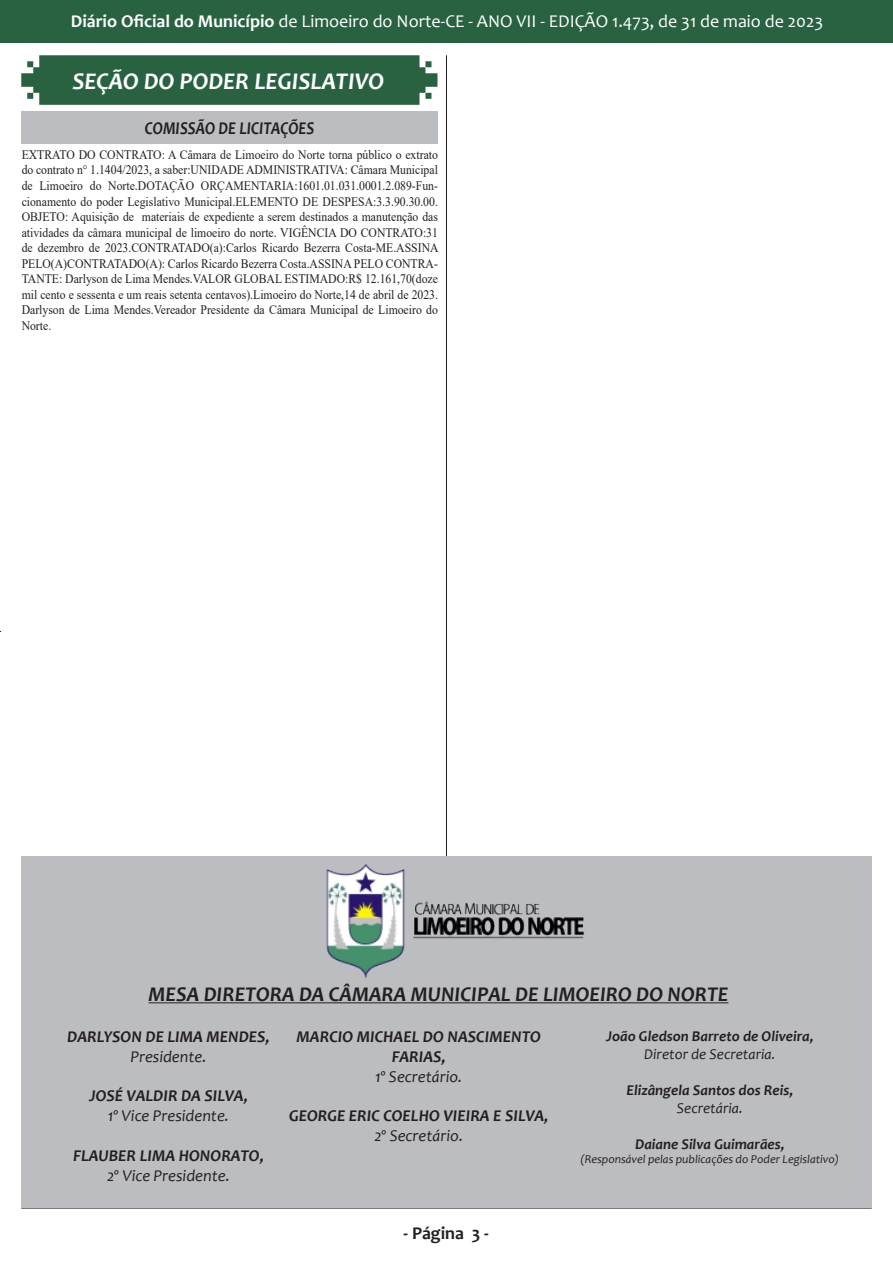
<style>
.page{position:relative;width:893px;height:1263px;background:#fff}
.page>*{position:absolute;margin:0;border:0;box-sizing:border-box;transform-origin:0 0}
.t1{font:italic 700 24px "Candara";color:#fff}
.t2{font:italic 700 21px "Candara";color:#231f20}
.t3{font:18px "Candara";color:#fff}
.t4{font:italic 700 18px "Candara";color:#231f20;scale:.87 1}
.t5{font:700 18px "Candara";color:#231f20}
.t6{font:italic 700 16.5px/19.8px "Candara";color:#231f20;text-align:center}
.t7{font:italic 16.5px "Candara";color:#231f20}
.t8{font:italic 700 15px "Candara";color:#231f20}
.t9{font:italic 15px "Candara";color:#231f20}
.t10{font:12.9px/15.6px "Times New Roman";color:#231f20;text-align:justify;scale:.9 1}
.t11{font:italic 12px "Candara";color:#231f20}
.s1{font-weight:700}
</style>
<div class="page">
<div style="left:0;top:0;width:892px;height:42px;background:#286240"></div>
<hr style="left:446px;top:55px;width:1px;height:1153px;background:#231f20">
<hr style="left:21px;top:1208px;width:851px;height:1px;background:#231f20">
<svg style="left:21px;top:55px;width:416px;height:50px;background:#346a4a"></svg>
<div style="left:21px;top:856px;width:851px;height:352px;background:#bcbdc0"></div>
<hr style="left:149px;top:1002px;width:579px;height:1px;background:#231f20">
<img style="left:326px;top:864px;width:258px;height:115px">
<div style="left:22px;top:112px;width:416px;height:32px;background:#bcbdc0"></div>
<h3 class="t3" style="left:71px;top:10px;width:754px"><span class="s1">Diário Oficial do Município</span> de Limoeiro do Norte-CE - ANO VII - EDIÇÃO 1.473, de 31 de maio de 2023</h3>
<p class="t1" style="left:72px;top:66px;width:313px">SEÇÃO DO PODER LEGISLATIVO</p>
<p class="t4" style="left:145px;top:117px;width:196px">COMISSÃO DE LICITAÇÕES</p>
<p class="t10" style="left:22px;top:146px;width:465px">EXTRATO DO CONTRATO: A Câmara de Limoeiro do Norte torna público o extrato do contrato n° 1.1404/2023, a saber:UNIDADE ADMINISTRATIVA: Câmara Municipal de Limoeiro do Norte.DOTAÇÃO ORÇAMENTARIA:1601.01.031.0001.2.089-Fun&shy;cionamento do poder Legislativo Municipal.ELEMENTO DE DESPESA:3.3.90.30.00.<br>OBJETO: Aquisição de materiais de expediente a serem destinados a manutenção das atividades da câmara municipal de limoeiro do norte. VIGÊNCIA DO CONTRATO:31 de dezembro de 2023.CONTRATADO(a):Carlos Ricardo Bezerra Costa-ME.ASSINA PELO(A)CONTRATADO(A): Carlos Ricardo Bezerra Costa.ASSINA PELO CONTRA-TANTE: Darlyson de Lima Mendes.VALOR GLOBAL ESTIMADO:R$ 12.161,70(doze mil cento e sessenta e um reais setenta centavos).Limoeiro do Norte,14 de abril de 2023.<br>Darlyson de Lima Mendes.Vereador Presidente da Câmara Municipal de Limoeiro do Norte.</p>
<p class="t2" style="left:149px;top:981px;width:581px">MESA DIRETORA DA CÂMARA MUNICIPAL DE LIMOEIRO DO NORTE</p>
<p class="t8" style="left:606px;top:1026px;width:209px">João Gledson Barreto de Oliveira,</p>
<p class="t9" style="left:644px;top:1044px;width:133px">Diretor de Secretaria.</p>
<p class="t8" style="left:626px;top:1080px;width:168px">Elizângela Santos dos Reis,</p>
<p class="t9" style="left:677px;top:1098px;width:67px">Secretária.</p>
<p class="t8" style="left:635px;top:1134px;width:151px">Daiane Silva Guimarães,</p>
<p class="t11" style="left:581px;top:1152px;width:260px">(Responsável pelas publicações do Poder Legislativo)</p>
<p class="t6" style="left:67px;top:1026px;width:204px">DARLYSON DE LIMA MENDES,</p>
<p class="t7" style="left:130px;top:1046px;width:78px">Presidente.</p>
<p class="t6" style="left:89px;top:1086px;width:160px">JOSÉ VALDIR DA SILVA,</p>
<p class="t7" style="left:108px;top:1105px;width:123px">1º Vice Presidente.</p>
<p class="t6" style="left:73px;top:1145px;width:192px">FLAUBER LIMA HONORATO,</p>
<p class="t7" style="left:107px;top:1165px;width:124px">2º Vice Presidente.</p>
<p class="t6" style="left:297px;top:1026px;width:246px">MARCIO MICHAEL DO NASCIMENTO<br>FARIAS,</p>
<p class="t7" style="left:375px;top:1066px;width:89px">1º Secretário.</p>
<p class="t6" style="left:289px;top:1106px;width:261px">GEORGE ERIC COELHO VIEIRA E SILVA,</p>
<p class="t7" style="left:374px;top:1125px;width:90px">2º Secretário.</p>
<h3 class="t5" style="left:404px;top:1222px;width:87px">- Página 3 -</h3>
</div>
